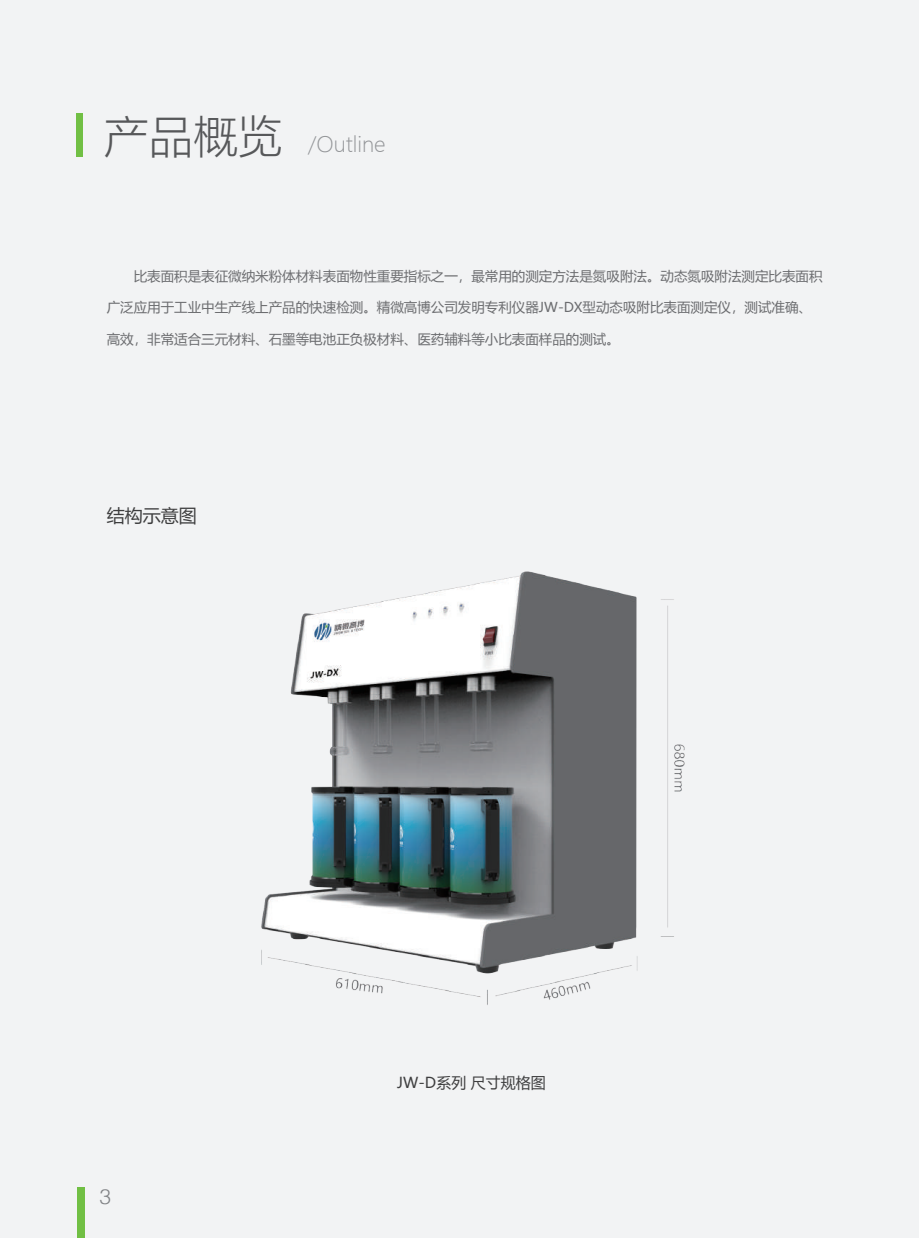
<style>
.page{position:relative;width:919px;height:1238px;background:#fff}
.page>*{position:absolute;margin:0;border:0;box-sizing:border-box;transform-origin:0 0}
.t1{font:300 21px "Microsoft Ya Hei";color:#939598}
.t2{font:300 21px "Helvetica LT";color:#808285}
.t3{font:18px "Microsoft Ya Hei";color:#3e3e3f}
.t4{font:15px "Microsoft Ya Hei";color:#3e3e3f}
.t5{font:13.5px "Microsoft Ya Hei";color:#6c6d70}
.s1{font-size:44.55px;color:#57585a}
</style>
<div class="page">
<div style="left:0;top:0;width:918px;height:1237px;background:#f2f3f4"></div>
<div style="left:77px;top:114px;width:6px;height:43px;background:#71bf44"></div>
<div style="left:77px;top:1187px;width:7px;height:50px;background:#71bf44"></div>
<img style="left:261px;top:571px;width:424px;height:434px">
<p class="t1" style="left:104px;top:130px;width:283px"><span class="s1">产品概览</span> /Outline</p>
<p class="t5" style="left:107px;top:267px;width:717px">　　比表面积是表征微纳米粉体材料表面物性重要指标之一，最常用的测定方法是氮吸附法。动态氮吸附法测定比表面积</p>
<p class="t5" style="left:107px;top:298px;width:707px">广泛应用于工业中生产线上产品的快速检测。精微高博公司发明专利仪器JW-DX型动态吸附比表面测定仪，测试准确、</p>
<p class="t5" style="left:107px;top:330px;width:515px">高效，非常适合三元材料、石墨等电池正负极材料、医药辅料等小比表面样品的测试。</p>
<p class="t3" style="left:107px;top:504px;width:91px">结构示意图</p>
<p class="t2" style="left:100px;top:1183px;width:13px">3</p>
<p class="t4" style="left:397px;top:1072px;width:150px">JW-D系列 尺寸规格图</p>
</div>
